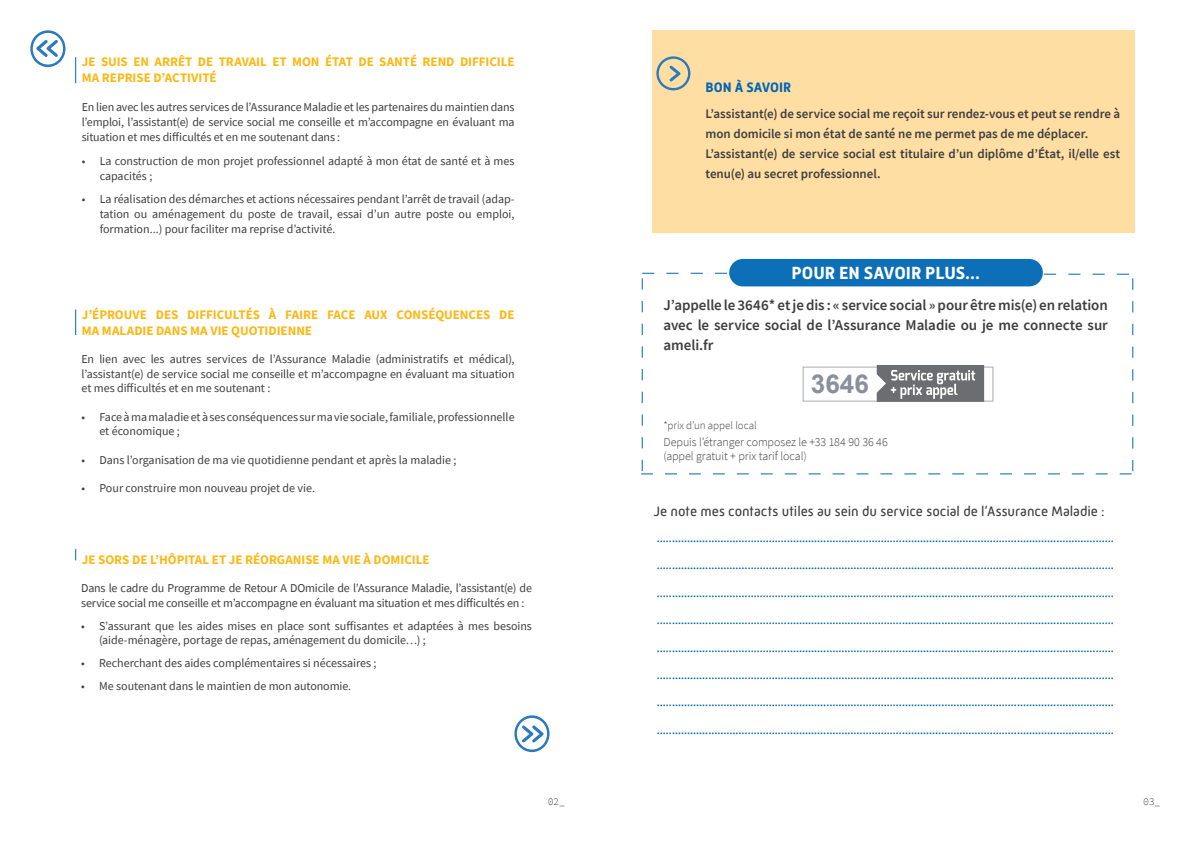
<style>
.page{position:relative;width:1191px;height:842px;background:#fff}
.page>*{position:absolute;margin:0;border:0;box-sizing:border-box;transform-origin:0 0}
.t1{font:700 26px "Arial";color:#8a8f9d}
.t2{font:700 18px "Mic 32 New";letter-spacing:-.005em;color:#fff}
.t3{font:600 15px/20px "Source Sans Pro";letter-spacing:-.005em;color:#3e3e3f;text-align:justify}
.t4{font:14px "Mic 32 New";color:#3e3e3f}
.t5{font:700 14px "Mic 32 New";color:#0166b3}
.t6{font:600 13px/20px "Source Sans Pro";letter-spacing:-.005em;color:#3e3e3f}
.t7{font:700 13px/15.6px "Source Sans Pro";color:#fcb814}
.t8{font:12px/15px "Source Sans Pro";letter-spacing:-.005em;color:#3e3e3f}
.t9{font:300 12px/14.4px "Source Sans Pro";letter-spacing:-.005em;color:#3e3e3f}
.t10{font:600 11px "Source Sans Pro";color:#0166b3}
.t11{font:300 11px "Source Sans Pro";color:#3e3e3f}
.t12{font:300 10px "Source Code Pro";color:#3e3e3f}
</style>
<div class="page">
<div style="left:652px;top:30px;width:483px;height:202px;background:#ffdea4"></div>
<svg style="left:75px;top:57px;width:1px;height:26px"></svg>
<svg style="left:30px;top:30px;width:35px;height:37px"></svg>
<svg style="left:514px;top:715px;width:35px;height:37px"></svg>
<svg style="left:75px;top:309px;width:1px;height:26px"></svg>
<svg style="left:656px;top:56px;width:34px;height:34px"></svg>
<div style="left:729px;top:259px;width:313px;height:27px;background:#0c6fb8;border-radius:14px"></div>
<svg style="left:641px;top:273px;width:493px;height:201px"></svg>
<p class="t7" style="left:82px;top:54px;width:434px">JE SUIS EN ARRÊT DE TRAVAIL ET MON ÉTAT DE SANTÉ REND DIFFICILE<br>MA REPRISE D’ACTIVITÉ</p>
<p class="t8" style="left:82px;top:99px;width:434px;text-align:justify">En lien avec les autres services de l’Assurance Maladie et les partenaires du maintien dans l’emploi, l’assistant(e) de service social me conseille et m’accompagne en évaluant ma situation et mes difficultés et en me soutenant dans :</p>
<p class="t8" style="left:100px;top:153px;width:416px;text-indent:-18px">• La construction de mon projet professionnel adapté à mon état de santé et à mes capacités ;</p>
<p class="t8" style="left:100px;top:191px;width:416px;text-align:justify;text-indent:-18px">• La réalisation des démarches et actions nécessaires pendant l’arrêt de travail (adap&shy;tation ou aménagement du poste de travail, essai d’un autre poste ou emploi, formation...) pour faciliter ma reprise d’activité.</p>
<p class="t7" style="left:82px;top:307px;width:434px">J’ÉPROUVE DES DIFFICULTÉS À FAIRE FACE AUX CONSÉQUENCES DE<br>MA MALADIE DANS MA VIE QUOTIDIENNE</p>
<p class="t8" style="left:81px;top:352px;width:435px;line-height:14.4px;text-align:justify">En lien avec les autres services de l’Assurance Maladie (administratifs et médical), l’assistant(e) de service social me conseille et m’accompagne en évaluant ma situation et mes difficultés et en me soutenant :</p>
<p class="t8" style="left:99px;top:410px;width:416px;line-height:14.4px;text-indent:-18px">• Face à ma maladie et à ses conséquences sur ma vie sociale, familiale, professionnelle et économique ;</p>
<p class="t8" style="left:81px;top:452px;width:376px">• Dans l’organisation de ma vie quotidienne pendant et après la maladie ;</p>
<p class="t8" style="left:81px;top:481px;width:235px">• Pour construire mon nouveau projet de vie.</p>
<p class="t7" style="left:82px;top:551px;width:349px">JE SORS DE L’HÔPITAL ET JE RÉORGANISE MA VIE À DOMICILE</p>
<p class="t8" style="left:81px;top:581px;width:452px;line-height:14.4px">Dans le cadre du Programme de Retour A DOmicile de l’Assurance Maladie, l’assistant(e) de service social me conseille et m’accompagne en évaluant ma situation et mes difficultés en :</p>
<p class="t8" style="left:99px;top:618px;width:434px;line-height:14.4px;text-indent:-18px">• S’assurant que les aides mises en place sont suffisantes et adaptées à mes besoins (aide-ménagère, portage de repas, aménagement du domicile…) ;</p>
<p class="t8" style="left:81px;top:655px;width:297px">• Recherchant des aides complémentaires si nécessaires ;</p>
<p class="t8" style="left:81px;top:678px;width:272px">• Me soutenant dans le maintien de mon autonomie.</p>
<p class="t5" style="left:705px;top:79px;width:87px">BON À SAVOIR</p>
<p class="t6" style="left:705px;top:103px;width:416px">L’assistant(e) de service social me reçoit sur rendez-vous et peut se rendre à mon domicile si mon état de santé ne me permet pas de me déplacer.<br>L’assistant(e) de service social est titulaire d’un diplôme d’État, il/elle est tenu(e) au secret professionnel.</p>
<h2 class="t2" style="left:791px;top:262px;width:190px">POUR EN SAVOIR PLUS...</h2>
<h3 class="t3" style="left:663px;top:295px;width:446px">J’appelle le 3646* et je dis : « service social » pour être mis(e) en relation avec le service social de l’Assurance Maladie ou je me connecte sur ameli.fr</h3>
<h1 class="t1" style="left:811px;top:365px;width:59px">3646</h1>
<p class="t11" style="left:663px;top:418px;width:95px">*prix d’un appel local</p>
<p class="t9" style="left:663px;top:435px;width:226px">Depuis l’étranger composez le +33 184 90 36 46 (appel gratuit + prix tarif local)</p>
<p class="t4" style="left:653px;top:503px;width:453px">Je note mes contacts utiles au sein du service social de l’Assurance Maladie :</p>
<p class="t10" style="left:657px;top:531px;width:458px">.......................................................................................................................................................</p>
<p class="t10" style="left:657px;top:558px;width:458px">.......................................................................................................................................................</p>
<p class="t10" style="left:657px;top:586px;width:458px">.......................................................................................................................................................</p>
<p class="t10" style="left:657px;top:613px;width:458px">.......................................................................................................................................................</p>
<p class="t10" style="left:657px;top:641px;width:458px">.......................................................................................................................................................</p>
<p class="t10" style="left:657px;top:668px;width:458px">.......................................................................................................................................................</p>
<p class="t10" style="left:657px;top:695px;width:458px">.......................................................................................................................................................</p>
<p class="t10" style="left:657px;top:723px;width:458px">.......................................................................................................................................................</p>
<p class="t12" style="left:547px;top:795px;width:19px">02_</p>
<p class="t12" style="left:1143px;top:795px;width:19px">03_</p>
</div>
